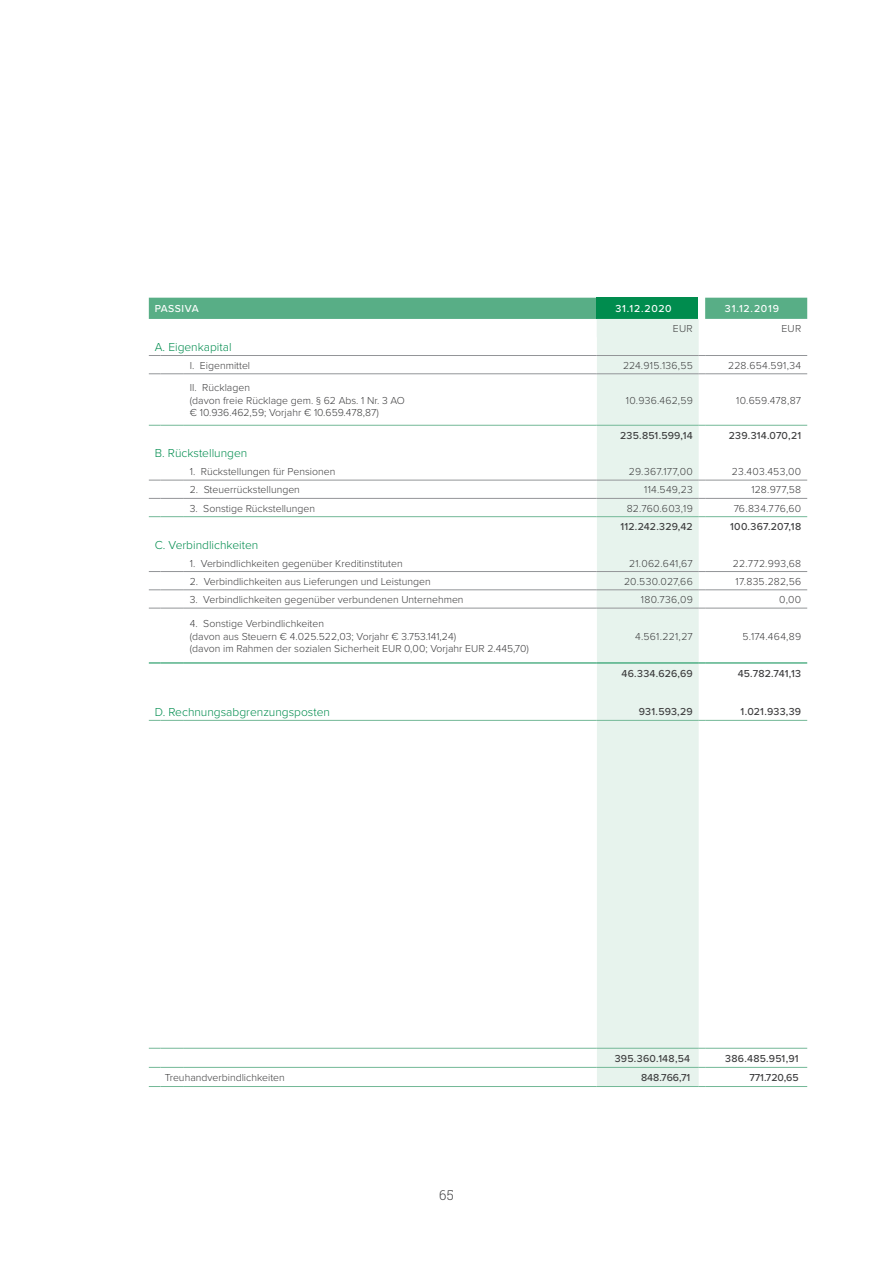
<style>
.page{position:relative;width:893px;height:1263px;background:#fff}
.page>*{position:absolute;margin:0;border:0;box-sizing:border-box;transform-origin:0 0}
.t1{font:300 13.5px "Roboto Slab";color:#3e3e3f}
.t2{font:300 12px "Proxima Nova";color:#008c4e}
.t3{font:300 10.5px/12.6px "Proxima Nova";color:#3e3e3f}
.t4{font:500 10.5px "Proxima Nova";letter-spacing:.015em;color:#3e3e3f}
.t5{font:300 10.5px "Proxima Nova";letter-spacing:.02em;color:#3e3e3f}
.t6{font:300 10.5px "Proxima Nova";letter-spacing:.025em;color:#3e3e3f}
.t7{font:500 10.5px "Proxima Nova";letter-spacing:.06em;color:#fff}
</style>
<div class="page">
<div style="left:149px;top:298px;width:658px;height:21px;background:#58ae86"></div>
<div style="left:597px;top:298px;width:102px;height:21px;background:#008c4e"></div>
<div style="left:699px;top:298px;width:6px;height:21px;background:#fff"></div>
<svg style="left:149px;top:319px;width:550px;height:767px"></svg>
<svg style="left:699px;top:374px;width:108px;height:693px"></svg>
<svg style="left:149px;top:337px;width:556px;height:383px"></svg>
<svg style="left:149px;top:663px;width:35px;height:1px"></svg>
<hr style="left:184px;top:663px;width:413px;height:1px;background:#008c4e">
<hr style="left:597px;top:663px;width:102px;height:1px;background:#008c4e">
<hr style="left:705px;top:663px;width:102px;height:1px;background:#008c4e">
<svg style="left:149px;top:425px;width:35px;height:1px"></svg>
<hr style="left:184px;top:425px;width:413px;height:1px;background:#73b897">
<hr style="left:597px;top:425px;width:102px;height:1px;background:#73b897">
<hr style="left:705px;top:425px;width:102px;height:1px;background:#73b897">
<svg style="left:149px;top:720px;width:35px;height:1px"></svg>
<hr style="left:184px;top:720px;width:413px;height:1px;background:#73b897">
<hr style="left:597px;top:720px;width:102px;height:1px;background:#73b897">
<hr style="left:705px;top:720px;width:102px;height:1px;background:#73b897">
<svg style="left:149px;top:516px;width:35px;height:1px"></svg>
<hr style="left:184px;top:516px;width:413px;height:1px;background:#73b897">
<hr style="left:597px;top:516px;width:102px;height:1px;background:#73b897">
<hr style="left:705px;top:516px;width:102px;height:1px;background:#73b897">
<svg style="left:149px;top:355px;width:35px;height:1px"></svg>
<hr style="left:184px;top:355px;width:413px;height:1px;background:#939598">
<hr style="left:597px;top:355px;width:102px;height:1px;background:#939598">
<hr style="left:705px;top:355px;width:102px;height:1px;background:#939598">
<svg style="left:149px;top:373px;width:35px;height:1px"></svg>
<hr style="left:184px;top:373px;width:413px;height:1px;background:#939598">
<hr style="left:597px;top:373px;width:102px;height:1px;background:#939598">
<hr style="left:705px;top:373px;width:102px;height:1px;background:#939598">
<svg style="left:149px;top:480px;width:35px;height:1px"></svg>
<hr style="left:184px;top:480px;width:413px;height:1px;background:#939598">
<hr style="left:597px;top:480px;width:102px;height:1px;background:#939598">
<hr style="left:705px;top:480px;width:102px;height:1px;background:#939598">
<svg style="left:149px;top:498px;width:35px;height:1px"></svg>
<hr style="left:184px;top:498px;width:413px;height:1px;background:#939598">
<hr style="left:597px;top:498px;width:102px;height:1px;background:#939598">
<hr style="left:705px;top:498px;width:102px;height:1px;background:#939598">
<svg style="left:149px;top:571px;width:35px;height:1px"></svg>
<hr style="left:184px;top:571px;width:413px;height:1px;background:#939598">
<svg style="left:149px;top:589px;width:35px;height:1px"></svg>
<hr style="left:184px;top:589px;width:413px;height:1px;background:#939598">
<svg style="left:149px;top:608px;width:35px;height:1px"></svg>
<hr style="left:184px;top:608px;width:413px;height:1px;background:#939598">
<svg style="left:597px;top:571px;width:210px;height:38px"></svg>
<hr style="left:705px;top:608px;width:102px;height:1px;background:#939598">
<svg style="left:149px;top:1048px;width:35px;height:1px"></svg>
<hr style="left:184px;top:1048px;width:413px;height:1px;background:#73b897">
<hr style="left:597px;top:1048px;width:102px;height:1px;background:#73b897">
<hr style="left:705px;top:1048px;width:102px;height:1px;background:#73b897">
<svg style="left:149px;top:1067px;width:35px;height:1px"></svg>
<hr style="left:184px;top:1067px;width:413px;height:1px;background:#73b897">
<hr style="left:597px;top:1067px;width:102px;height:1px;background:#73b897">
<hr style="left:705px;top:1067px;width:102px;height:1px;background:#73b897">
<svg style="left:149px;top:1086px;width:35px;height:1px"></svg>
<hr style="left:184px;top:1086px;width:413px;height:1px;background:#73b897">
<hr style="left:597px;top:1086px;width:102px;height:1px;background:#73b897">
<hr style="left:705px;top:1086px;width:102px;height:1px;background:#73b897">
<p class="t7" style="left:155px;top:301px;width:45px">PASSIVA</p>
<p class="t7" style="left:615px;top:301px;width:58px">31.12.2020</p>
<p class="t7" style="left:725px;top:301px;width:55px">31.12.2019</p>
<p class="t3" style="left:673px;top:322px;width:21px">EUR</p>
<p class="t3" style="left:781px;top:322px;width:21px">EUR</p>
<p class="t2" style="left:155px;top:338px;width:78px">A. Eigenkapital</p>
<p class="t3" style="left:190px;top:358px;width:62px">I. Eigenmittel</p>
<p class="t6" style="left:623px;top:357px;width:71px">224.915.136,55</p>
<p class="t3" style="left:728px;top:358px;width:74px">228.654.591,34</p>
<p class="t3" style="left:190px;top:381px;width:217px">II. Rücklagen<br>(davon freie Rücklage gem. § 62 Abs. 1 Nr. 3 AO € 10.936.462,59; Vorjahr € 10.659.478,87)</p>
<p class="t5" style="left:626px;top:392px;width:68px">10.936.462,59</p>
<p class="t3" style="left:736px;top:393px;width:67px">10.659.478,87</p>
<p class="t4" style="left:620px;top:427px;width:74px">235.851.599,14</p>
<p class="t4" style="left:729px;top:427px;width:74px">239.314.070,21</p>
<p class="t2" style="left:155px;top:444px;width:94px">B. Rückstellungen</p>
<p class="t3" style="left:190px;top:465px;width:147px">1. Rückstellungen für Pensionen</p>
<p class="t6" style="left:629px;top:464px;width:65px">29.367.177,00</p>
<p class="t5" style="left:732px;top:464px;width:71px">23.403.453,00</p>
<p class="t3" style="left:190px;top:483px;width:112px">2. Steuerrückstellungen</p>
<p class="t3" style="left:644px;top:483px;width:50px">114.549,23</p>
<p class="t3" style="left:751px;top:483px;width:51px">128.977,58</p>
<p class="t3" style="left:190px;top:501px;width:127px">3. Sonstige Rückstellungen</p>
<p class="t5" style="left:627px;top:500px;width:68px">82.760.603,19</p>
<p class="t6" style="left:734px;top:500px;width:69px">76.834.776,60</p>
<p class="t4" style="left:620px;top:519px;width:74px">112.242.329,42</p>
<p class="t4" style="left:730px;top:519px;width:73px">100.367.207,18</p>
<p class="t2" style="left:155px;top:536px;width:105px">C. Verbindlichkeiten</p>
<p class="t3" style="left:190px;top:556px;width:214px">1. Verbindlichkeiten gegenüber Kreditinstituten</p>
<p class="t5" style="left:629px;top:555px;width:65px">21.062.641,67</p>
<p class="t5" style="left:733px;top:555px;width:70px">22.772.993,68</p>
<p class="t3" style="left:190px;top:574px;width:242px">2. Verbindlichkeiten aus Lieferungen und Leistungen</p>
<p class="t3" style="left:624px;top:574px;width:70px">20.530.027,66</p>
<p class="t5" style="left:736px;top:573px;width:67px">17.835.282,56</p>
<p class="t3" style="left:190px;top:593px;width:275px">3. Verbindlichkeiten gegenüber verbundenen Unternehmen</p>
<p class="t3" style="left:641px;top:593px;width:53px">180.736,09</p>
<p class="t3" style="left:779px;top:593px;width:24px">0,00</p>
<p class="t3" style="left:190px;top:617px;width:341px">4. Sonstige Verbindlichkeiten<br>(davon aus Steuern € 4.025.522,03; Vorjahr € 3.753.141,24)<br>(davon im Rahmen der sozialen Sicherheit EUR 0,00; Vorjahr EUR 2.445,70)</p>
<p class="t3" style="left:635px;top:629px;width:59px">4.561.221,27</p>
<p class="t3" style="left:742px;top:629px;width:60px">5.174.464,89</p>
<p class="t4" style="left:621px;top:665px;width:73px">46.334.626,69</p>
<p class="t4" style="left:738px;top:665px;width:65px">45.782.741,13</p>
<p class="t2" style="left:155px;top:703px;width:177px">D. Rechnungsabgrenzungsposten</p>
<p class="t4" style="left:639px;top:704px;width:55px">931.593,29</p>
<p class="t4" style="left:741px;top:704px;width:62px">1.021.933,39</p>
<p class="t4" style="left:615px;top:1050px;width:77px">395.360.148,54</p>
<p class="t4" style="left:725px;top:1050px;width:75px">386.485.951,91</p>
<p class="t3" style="left:165px;top:1071px;width:122px">Treuhandverbindlichkeiten</p>
<p class="t4" style="left:641px;top:1070px;width:51px">848.766,71</p>
<p class="t4" style="left:749px;top:1070px;width:51px">771.720,65</p>
<p class="t1" style="left:439px;top:1186px;width:16px">65</p>
</div>
